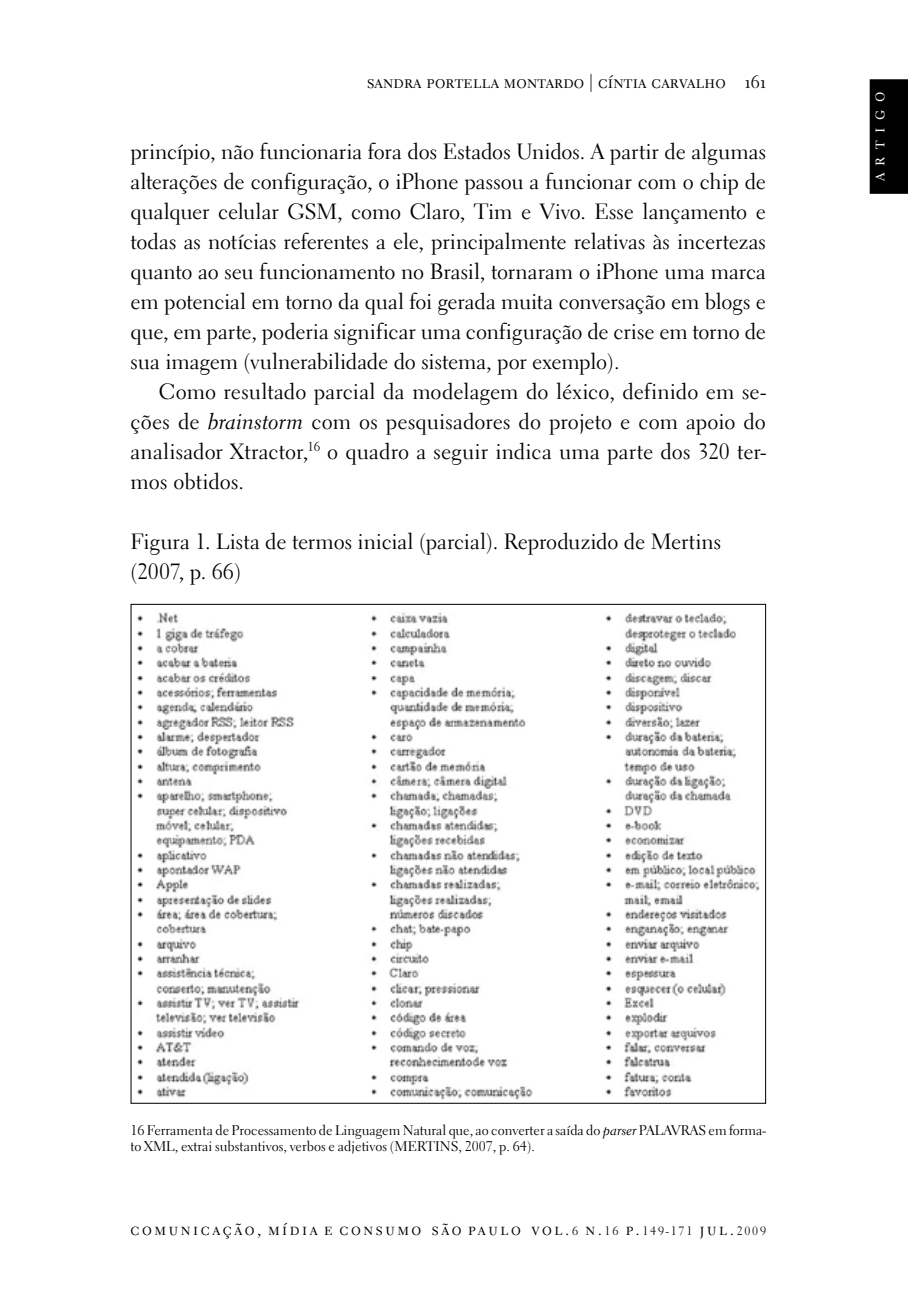
<style>
.page{position:relative;width:908px;height:1304px;background:#fff}
.page>*{position:absolute;margin:0;border:0;box-sizing:border-box;transform-origin:0 0}
.t1{font:22px/30px "Electra LH";color:#000;text-align:justify}
.t2{font:18px "Electra LH Regular SC";letter-spacing:.01em;color:#000}
.t3{font:18px "Electra LH Regular SC";color:#fff}
.t4{font:17px "Electra LH Regular SC";letter-spacing:.15em;color:#000}
.t5{font:14px/16px "Electra LH";color:#000}
.s1{font-family:"Electra LH Cursive"}
.s2{font-family:"Electra LH";font-size:12px}
</style>
<div class="page">
<div style="left:869px;top:79px;width:38px;height:115px;background:#000"></div>
<img style="left:136px;top:612px;width:624px;height:488px">
<p class="t2" style="left:367px;top:71px;width:400px">sandra portella montardo | cíntia carvalho 161</p>
<p class="t1" style="left:130px;top:136px;width:636px">princípio, não funcionaria fora dos Estados Unidos. A partir de algumas alterações de configuração, o iPhone passou a funcionar com o chip de qualquer celular GSM, como Claro, Tim e Vivo. Esse lançamento e todas as notícias referentes a ele, principalmente relativas às incertezas quanto ao seu funcionamento no Brasil, tornaram o iPhone uma marca em potencial em torno da qual foi gerada muita conversação em blogs e que, em parte, poderia significar uma configuração de crise em torno de sua imagem (vulnerabilidade do sistema, por exemplo).</p>
<p class="t1" style="left:130px;top:376px;width:636px;text-indent:28px">Como resultado parcial da modelagem do léxico, definido em se&shy;ções de <span class="s1">brainstorm</span> com os pesquisadores do projeto e com apoio do analisador Xtractor,<sup>16</sup> o quadro a seguir indica uma parte dos 320 ter&shy;mos obtidos.</p>
<p class="t1" style="left:130px;top:526px;width:592px">Figura 1. Lista de termos inicial (parcial). Reproduzido de Mertins (2007, p. 66)</p>
<p class="t3" style="left:867px;top:181px;width:91px;rotate:-90deg">a r t i g o</p>
<p class="t5" style="left:130px;top:1122px;width:636px">16 Ferramenta de Processamento de Linguagem Natural que, ao converter a saída do <span class="s1">parser</span> PALAVRAS em forma&shy;to XML, extrai substantivos, verbos e adjetivos (Mertins</p>
<p class="t5" style="left:458px;top:1138px;width:78px">, 2007, p. 64).</p>
<p class="t4" style="left:130px;top:1219px;width:636px">comunicação, mídia e consumo são paulo vol.<span class="s2">6</span> n.<span class="s2">16</span> p.<span class="s2">149-171</span> jul.<span class="s2">2009</span></p>
</div>
